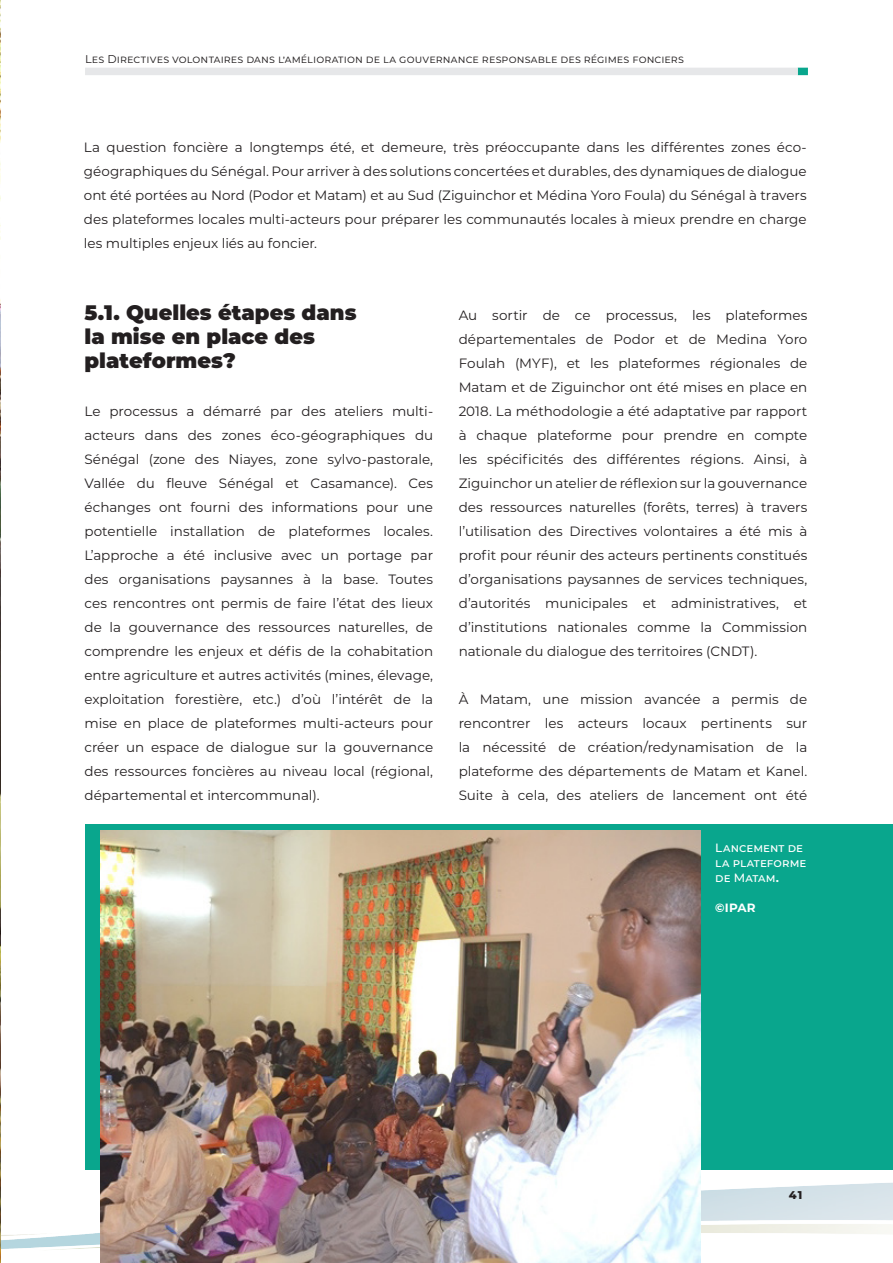
<style>
.page{position:relative;width:893px;height:1263px;background:#fff}
.page>*{position:absolute;margin:0;border:0;box-sizing:border-box;transform-origin:0 0}
.H1_MODIFICATO{font:900 21px/24px "Montserrat";color:#231f20}
.t1{font:13.5px/24px "Montserrat";letter-spacing:-.005em;color:#231f20;text-align:justify}
.Box_11_Top_02{font:500 12px/15px "Montserrat";letter-spacing:.01em;color:#fff}
.Box_11_Top_02-2{font:700 12px "Montserrat";color:#fff}
.t2{font:11.25px "Montserrat";letter-spacing:.01em;color:#231f20}
.Text_02{font:800 11.25px "Montserrat";color:#231f20}
.s1{font-weight:700}
</style>
<div class="page">
<img style="left:1px;top:1169px;width:892px;height:94px">
<div style="left:798px;top:68px;width:10px;height:7px;background:#09a68d"></div>
<div style="left:85px;top:68px;width:713px;height:7px;background:#e6e7e9"></div>
<div style="left:85px;top:824px;width:808px;height:345px;background:#09a68d"></div>
<img style="left:0;top:0;width:1px;height:1263px">
<img style="left:101px;top:831px;width:600px;height:432px">
<p class="t2" style="left:85px;top:51px;width:600px">Les Directives volontaires dans l’amélioration de la gouvernance responsable des régimes fonciers</p>
<p class="t1" style="left:84px;top:134px;width:724px">La question foncière a longtemps été, et demeure, très préoccupante dans les différentes zones éco&shy;géographiques du Sénégal. Pour arriver à des solutions concertées et durables, des dynamiques de dialogue ont été portées au Nord (Podor et Matam) et au Sud (Ziguinchor et Médina Yoro Foula) du Sénégal à travers des plateformes locales multi-acteurs pour préparer les communautés locales à mieux prendre en charge les multiples enjeux liés au foncier.</p>
<p class="H1_MODIFICATO" style="left:84px;top:299px;width:274px">5.1. Quelles étapes dans la mise en place des plateformes?</p>
<p class="t1" style="left:84px;top:398px;width:350px">Le processus a démarré par des ateliers multi&shy;acteurs dans des zones éco-géographiques du Sénégal (zone des Niayes, zone sylvo-pastorale, Vallée du fleuve Sénégal et Casamance). Ces échanges ont fourni des informations pour une potentielle installation de plateformes locales.<br>L’approche a été inclusive avec un portage par des organisations paysannes à la base. Toutes ces rencontres ont permis de faire l’état des lieux de la gouvernance des ressources naturelles, de comprendre les enjeux et défis de la cohabitation entre agriculture et autres activités (mines, élevage, exploitation forestière, etc.) d’où l’intérêt de la mise en place de plateformes multi-acteurs pour créer un espace de dialogue sur la gouvernance des ressources foncières au niveau local (régional, départemental et intercommunal).</p>
<p class="t1" style="left:459px;top:302px;width:350px">Au sortir de ce processus, les plateformes départementales de Podor et de Medina Yoro Foulah (MYF), et les plateformes régionales de Matam et de Ziguinchor ont été mises en place en 2018. La méthodologie a été adaptative par rapport à chaque plateforme pour prendre en compte les spécificités des différentes régions. Ainsi, à Ziguinchor un atelier de réflexion sur la gouvernance des ressources naturelles (forêts, terres) à travers l’utilisation des Directives volontaires a été mis à profit pour réunir des acteurs pertinents constitués d’organisations paysannes de services techniques, d’autorités municipales et administratives, et d’institutions nationales comme la Commission nationale du dialogue des territoires (CNDT).</p>
<p class="t1" style="left:459px;top:686px;width:350px">À Matam, une mission avancée a permis de rencontrer les acteurs locaux pertinents sur la nécessité de création/redynamisation de la plateforme des départements de Matam et Kanel.<br>Suite à cela, des ateliers de lancement ont été</p>
<p class="Box_11_Top_02" style="left:715px;top:840px;width:93px">Lancement de la plateforme de Matam<span class="s1">.</span></p>
<p class="Box_11_Top_02-2" style="left:715px;top:899px;width:42px">©IPAR</p>
<p class="Text_02" style="left:789px;top:1187px;width:15px">41</p>
</div>
